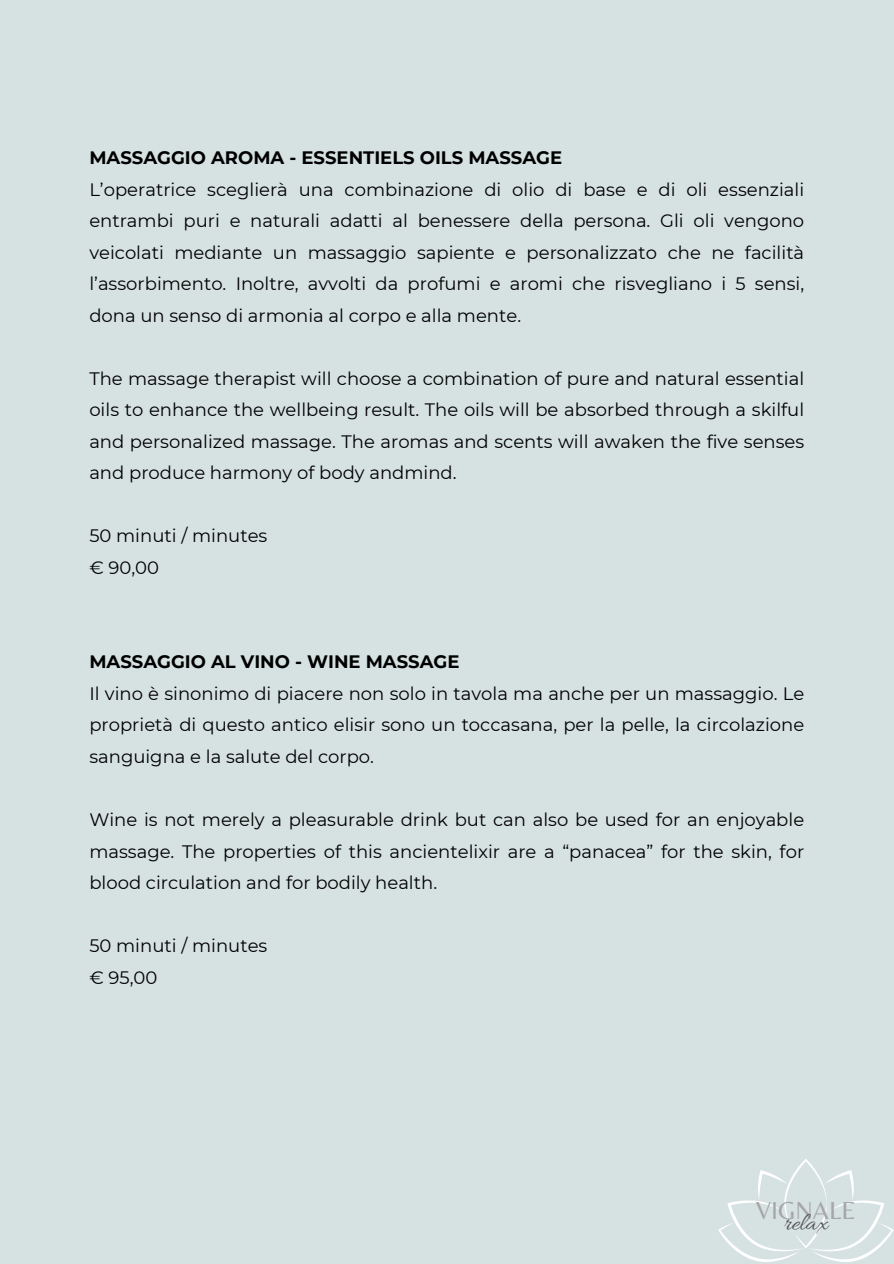
<style>
.page{position:relative;width:894px;height:1264px;background:#fff}
.page>*{position:absolute;margin:0;border:0;box-sizing:border-box;transform-origin:0 0}
.t1{font:25.5px "Belleza";color:#a6a6a6}
.t2{font:25.5px "Allura";color:#545454}
.t3{font:18px/31.5px "Montserrat";color:#000;text-align:justify}
.t4{font:700 18px "Montserrat";color:#000}
</style>
<div class="page">
<div style="left:0;top:0;width:893px;height:1263px;background:#d6e1e1"></div>
<svg style="left:718px;top:1159px;width:175px;height:103px"></svg>
<p class="t4" style="left:89px;top:147px;width:474px">MASSAGGIO AROMA - ESSENTIELS OILS MASSAGE</p>
<p class="t3" style="left:89px;top:173px;width:716px">L’operatrice sceglierà una combinazione di olio di base e di oli essenziali entrambi puri e naturali adatti al benessere della persona. Gli oli vengono veicolati mediante un massaggio sapiente e personalizzato che ne facilità l’assorbimento. Inoltre, avvolti da profumi e aromi che risvegliano i 5 sensi, dona un senso di armonia al corpo e alla mente.</p>
<p class="t3" style="left:89px;top:362px;width:716px">The massage therapist will choose a combination of pure and natural essential oils to enhance the wellbeing result. The oils will be absorbed through a skilful and personalized massage. The aromas and scents will awaken the five senses and produce harmony of body andmind.</p>
<p class="t3" style="left:89px;top:520px;width:179px">50 minuti / minutes</p>
<p class="t3" style="left:89px;top:551px;width:71px">€ 90,00</p>
<p class="t4" style="left:89px;top:651px;width:371px">MASSAGGIO AL VINO - WINE MASSAGE</p>
<p class="t3" style="left:89px;top:677px;width:716px">Il vino è sinonimo di piacere non solo in tavola ma anche per un massaggio. Le proprietà di questo antico elisir sono un toccasana, per la pelle, la circolazione sanguigna e la salute del corpo.</p>
<p class="t3" style="left:89px;top:803px;width:716px">Wine is not merely a pleasurable drink but can also be used for an enjoyable massage. The properties of this ancientelixir are a “panacea” for the skin, for blood circulation and for bodily health.</p>
<p class="t3" style="left:89px;top:929px;width:179px">50 minuti / minutes</p>
<p class="t3" style="left:89px;top:961px;width:69px">€ 95,00</p>
<p class="t1" style="left:755px;top:1195px;width:101px">VIGNALE</p>
<h1 class="t2" style="left:783px;top:1208px;width:46px">relax</h1>
</div>
